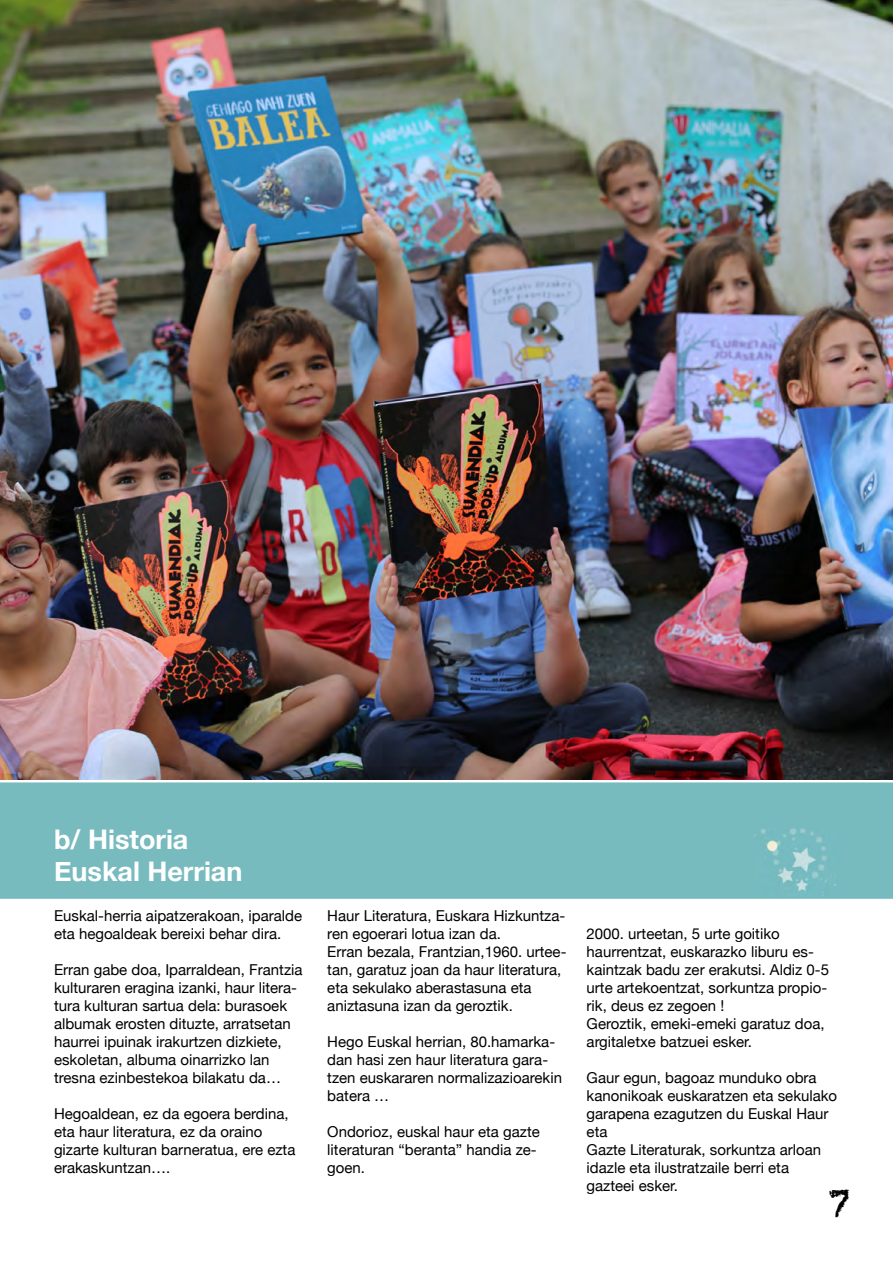
<style>
.page{position:relative;width:893px;height:1263px;background:#fff}
.page>*{position:absolute;margin:0;border:0;box-sizing:border-box;transform-origin:0 0}
.t1{font:36px "Chalkduster";color:#000}
.t2{font:700 27px/32.4px "Helvetica Neue";color:#fff}
.t3{font:15px/18px "Helvetica Neue";color:#000}
</style>
<div class="page">
<div style="left:0;top:782px;width:893px;height:117px;background:#77bbbe"></div>
<img style="left:756px;top:829px;width:80px;height:66px">
<div style="left:754px;top:827px;width:84px;height:70px;border:1px solid #77bbbe"></div>
<img style="left:0;top:0;width:893px;height:780px">
<h2 class="t2" style="left:54px;top:823px;width:190px">b/ Historia<br>Euskal Herrian</h2>
<p class="t3" style="left:54px;top:907px;width:250px">Euskal-herria aipatzerakoan, iparalde eta hegoaldeak bereixi behar dira.</p>
<p class="t3" style="left:54px;top:961px;width:250px">Erran gabe doa, Iparraldean, Frantzia kulturaren eragina izanki, haur litera&shy;tura kulturan sartua dela: burasoek albumak erosten dituzte, arratsetan haurrei ipuinak irakurtzen dizkiete, eskoletan, albuma oinarrizko lan tresna ezinbestekoa bilakatu da…</p>
<p class="t3" style="left:54px;top:1105px;width:243px">Hegoaldean, ez da egoera berdina, eta haur literatura, ez da oraino gizarte kulturan barneratua, ere ezta erakaskuntzan….</p>
<p class="t3" style="left:327px;top:907px;width:241px">Haur Literatura, Euskara Hizkuntza&shy;ren egoerari lotua izan da.<br>Erran bezala, Frantzian,1960. urtee&shy;tan, garatuz joan da haur literatura, eta sekulako aberastasuna eta aniztasuna izan da geroztik.</p>
<p class="t3" style="left:327px;top:1033px;width:236px">Hego Euskal herrian, 80.hamarka&shy;dan hasi zen haur literatura gara&shy;tzen euskararen normalizazioarekin batera …</p>
<p class="t3" style="left:327px;top:1123px;width:214px">Ondorioz, euskal haur eta gazte literaturan “beranta” handia ze&shy;goen.</p>
<p class="t3" style="left:587px;top:925px;width:244px">2000. urteetan, 5 urte goitiko haurrentzat, euskarazko liburu es&shy;kaintzak badu zer erakutsi. Aldiz 0-5 urte artekoentzat, sorkuntza propio&shy;rik, deus ez zegoen !<br>Geroztik, emeki-emeki garatuz doa, argitaletxe batzuei esker.</p>
<p class="t3" style="left:587px;top:1069px;width:252px">Gaur egun, bagoaz munduko obra kanonikoak euskaratzen eta sekulako garapena ezagutzen du Euskal Haur eta<br>Gazte Literaturak, sorkuntza arloan idazle eta ilustratzaile berri eta gazteei esker.</p>
<h1 class="t1" style="left:828px;top:1182px;width:23px">7</h1>
</div>
